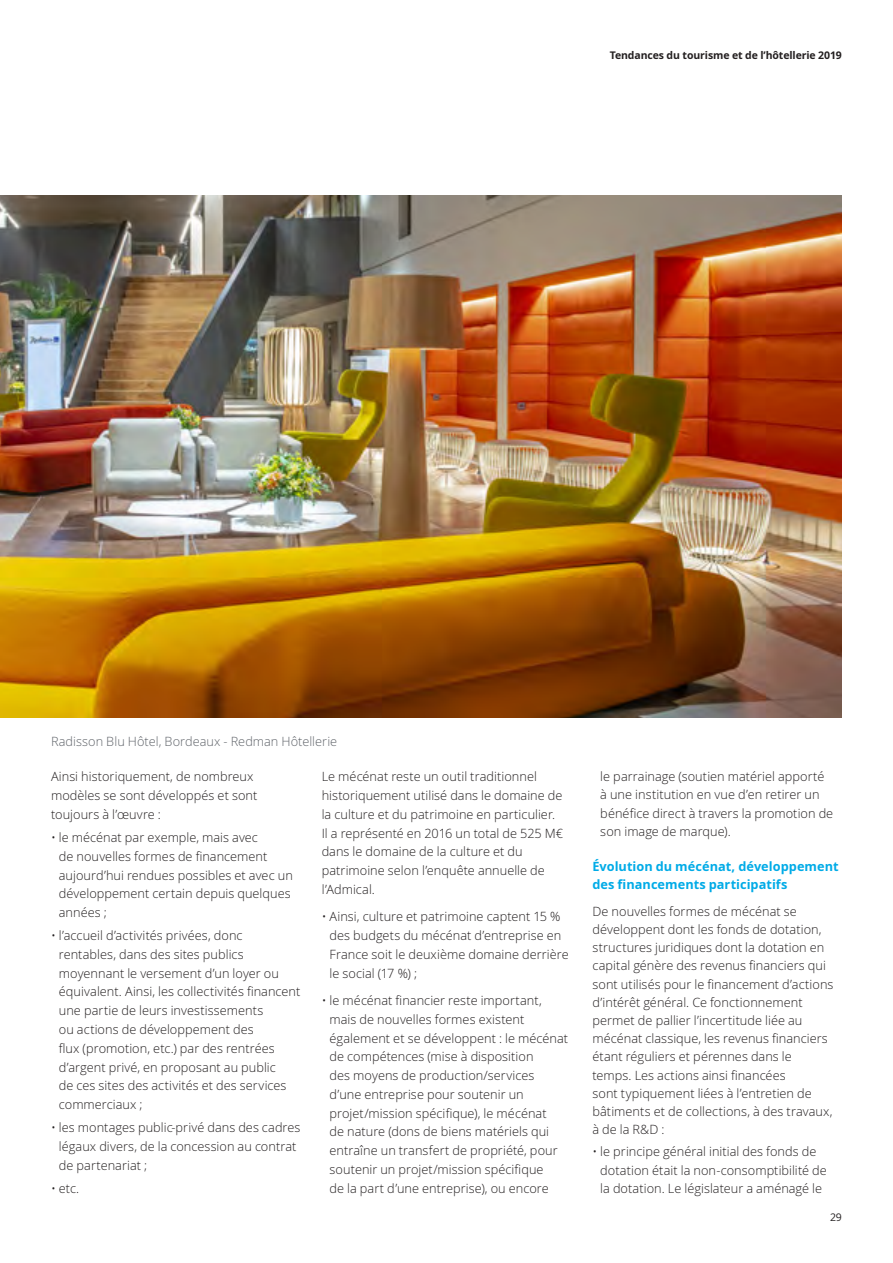
<style>
.page{position:relative;width:893px;height:1263px;background:#fff}
.page>*{position:absolute;margin:0;border:0;box-sizing:border-box;transform-origin:0 0}
.t1{font:300 12.75px/18.8px "Open Sans";letter-spacing:.005em;color:#231f20}
.Intertitre_bleu_3{font:700 12.75px/18.1px "Open Sans";color:#00abe7}
.Image_caption__8_5_1{font:300 12.75px "Open Sans";color:#5f6369}
.t2{font:700 10.5px "Open Sans";letter-spacing:-.01em;color:#231f20}
.t3{font:10.5px "Open Sans";color:#231f20}
</style>
<div class="page">
<img style="left:0;top:196px;width:842px;height:522px">
<p class="t2" style="left:610px;top:48px;width:234px">Tendances du tourisme et de l’hôtellerie 2019</p>
<p class="Image_caption__8_5_1" style="left:51px;top:732px;width:288px">Radisson Blu Hôtel, Bordeaux - Redman Hôtellerie</p>
<p class="t1" style="left:51px;top:767px;width:208px">Ainsi historiquement, de nombreux modèles se sont développés et sont toujours à l’œuvre :</p>
<p class="t1" style="left:59px;top:827px;width:235px;text-indent:-8px">• le mécénat par exemple, mais avec<br>de nouvelles formes de financement aujourd’hui rendues possibles et avec un développement certain depuis quelques années ;</p>
<p class="t1" style="left:59px;top:926px;width:243px;text-indent:-8px">• l’accueil d’activités privées, donc rentables, dans des sites publics moyennant le versement d’un loyer ou équivalent. Ainsi, les collectivités financent une partie de leurs investissements<br>ou actions de développement des<br>flux (promotion, etc.) par des rentrées d’argent privé, en proposant au public<br>de ces sites des activités et des services commerciaux ;</p>
<p class="t1" style="left:59px;top:1118px;width:243px;text-indent:-8px">• les montages public-privé dans des cadres légaux divers, de la concession au contrat de partenariat ;</p>
<p class="t1" style="left:51px;top:1178px;width:30px">• etc.</p>
<p class="t1" style="left:322px;top:767px;width:243px">Le mécénat reste un outil traditionnel historiquement utilisé dans le domaine de la culture et du patrimoine en particulier.<br>Il a représenté en 2016 un total de 525 M€ dans le domaine de la culture et du patrimoine selon l’enquête annuelle de l’Admical.</p>
<p class="t1" style="left:330px;top:907px;width:241px;text-indent:-8px">• Ainsi, culture et patrimoine captent 15 % des budgets du mécénat d’entreprise en France soit le deuxième domaine derrière le social (17 %) ;</p>
<p class="t1" style="left:330px;top:991px;width:240px;text-indent:-8px">• le mécénat financier reste important, mais de nouvelles formes existent également et se développent : le mécénat de compétences (mise à disposition<br>des moyens de production/services d’une entreprise pour soutenir un projet/mission spécifique), le mécénat<br>de nature (dons de biens matériels qui entraîne un transfert de propriété, pour soutenir un projet/mission spécifique<br>de la part d’une entreprise), ou encore</p>
<p class="t1" style="left:600px;top:767px;width:234px;line-height:18.1px">le parrainage (soutien matériel apporté à une institution en vue d’en retirer un bénéfice direct à travers la promotion de son image de marque).</p>
<p class="Intertitre_bleu_3" style="left:592px;top:857px;width:248px">Évolution du mécénat, développement des financements participatifs</p>
<p class="t1" style="left:592px;top:902px;width:243px;line-height:18.1px">De nouvelles formes de mécénat se développent dont les fonds de dotation, structures juridiques dont la dotation en capital génère des revenus financiers qui sont utilisés pour le financement d’actions d’intérêt général. Ce fonctionnement permet de pallier l’incertitude liée au mécénat classique, les revenus financiers étant réguliers et pérennes dans le temps. Les actions ainsi financées<br>sont typiquement liées à l’entretien de bâtiments et de collections, à des travaux, à de la R&amp;D :</p>
<p class="t1" style="left:600px;top:1142px;width:228px;line-height:18.1px;text-indent:-8px">• le principe général initial des fonds de dotation était la non-consomptibilité de la dotation. Le législateur a aménagé le</p>
<p class="t3" style="left:830px;top:1210px;width:13px">29</p>
</div>
